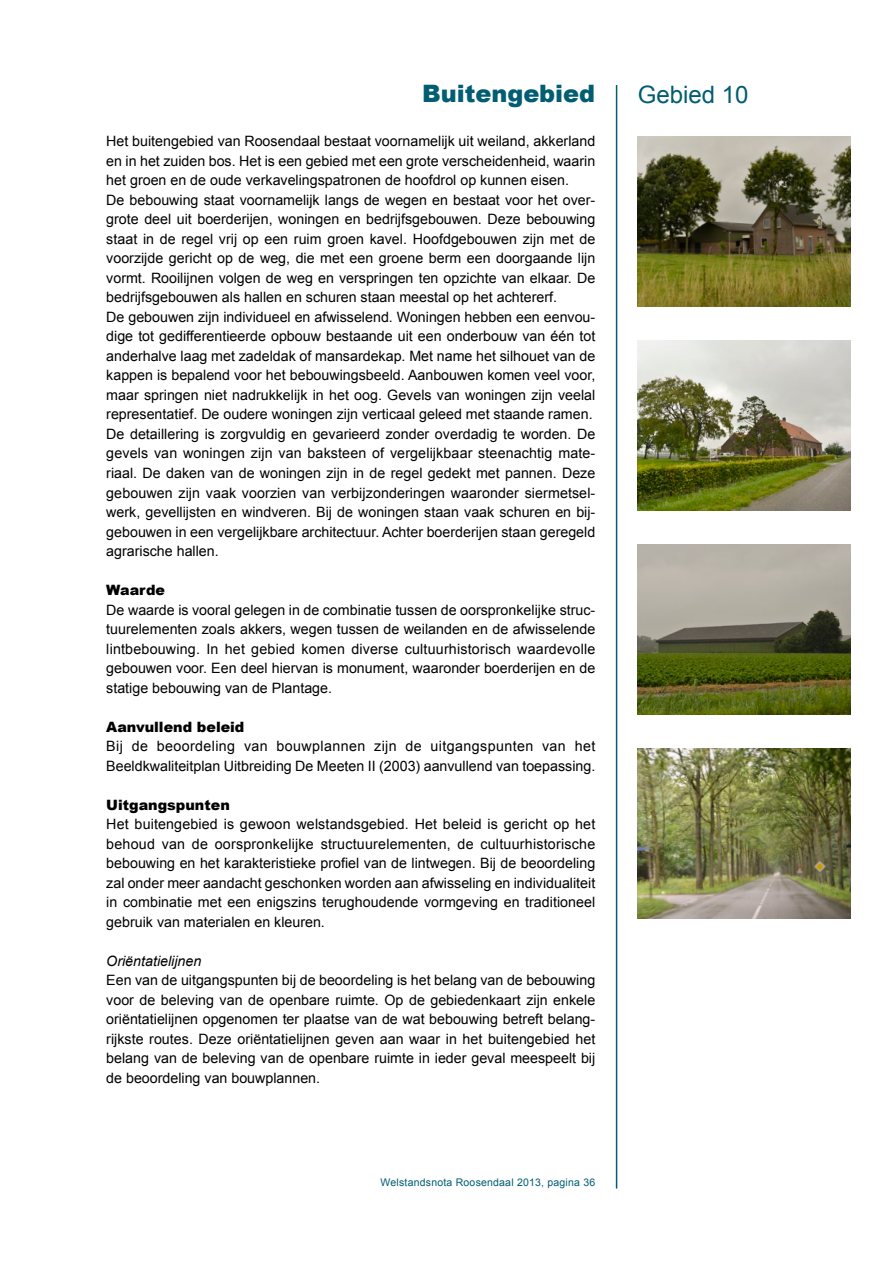
<style>
.page{position:relative;width:893px;height:1263px;background:#fff}
.page>*{position:absolute;margin:0;border:0;box-sizing:border-box;transform-origin:0 0}
.hoofdstuk_koppen{font:900 24px "Arial";color:#005d72}
.t1{font:24px "Arial";color:#005d72}
.platte_tekst{font:14.25px/19.5px "Arial";color:#000;text-align:justify}
.tussenkop_zwart{font:900 14.25px "Arial";color:#000}
.tussenkop_cursief{font:italic 14.25px "Arial";color:#000}
.t2{font:10.5px "Arial";letter-spacing:.02em;color:#005d72}
</style>
<div class="page">
<hr style="left:616px;top:85px;width:1px;height:1103px;background:#005d72">
<img style="left:638px;top:340px;width:212px;height:170px">
<img style="left:638px;top:748px;width:212px;height:170px">
<img style="left:638px;top:136px;width:212px;height:170px">
<img style="left:638px;top:544px;width:212px;height:170px">
<p class="hoofdstuk_koppen" style="left:422px;top:76px;width:175px">Buitengebied</p>
<p class="t1" style="left:638px;top:78px;width:112px">Gebied 10</p>
<p class="platte_tekst" style="left:106px;top:132px;width:490px">Het buitengebied van Roosendaal bestaat voornamelijk uit weiland, akkerland en in het zuiden bos. Het is een gebied met een grote verscheidenheid, waarin het groen en de oude verkavelingspatronen de hoofdrol op kunnen eisen.</p>
<p class="platte_tekst" style="left:106px;top:190px;width:490px">De bebouwing staat voornamelijk langs de wegen en bestaat voor het over&shy;grote deel uit boerderijen, woningen en bedrijfsgebouwen. Deze bebouwing staat in de regel vrij op een ruim groen kavel. Hoofdgebouwen zijn met de voorzijde gericht op de weg, die met een groene berm een doorgaande lijn vormt. Rooilijnen volgen de weg en verspringen ten opzichte van elkaar. De bedrijfsgebouwen als hallen en schuren staan meestal op het achtererf.</p>
<p class="platte_tekst" style="left:106px;top:307px;width:491px">De gebouwen zijn individueel en afwisselend. Woningen hebben een eenvou&shy;dige tot gedifferentieerde opbouw bestaande uit een onderbouw van één tot anderhalve laag met zadeldak of mansardekap. Met name het silhouet van de kappen is bepalend voor het bebouwingsbeeld. Aanbouwen komen veel voor, maar springen niet nadrukkelijk in het oog. Gevels van woningen zijn veelal representatief. De oudere woningen zijn verticaal geleed met staande ramen.</p>
<p class="platte_tekst" style="left:106px;top:424px;width:491px">De detaillering is zorgvuldig en gevarieerd zonder overdadig te worden. De gevels van woningen zijn van baksteen of vergelijkbaar steenachtig mate&shy;riaal. De daken van de woningen zijn in de regel gedekt met pannen. Deze gebouwen zijn vaak voorzien van verbijzonderingen waaronder siermetsel&shy;werk, gevellijsten en windveren. Bij de woningen staan vaak schuren en bij&shy;gebouwen in een vergelijkbare architectuur. Achter boerderijen staan geregeld agrarische hallen.</p>
<p class="tussenkop_zwart" style="left:106px;top:580px;width:60px">Waarde</p>
<p class="platte_tekst" style="left:106px;top:600px;width:490px">De waarde is vooral gelegen in de combinatie tussen de oorspronkelijke struc&shy;tuurelementen zoals akkers, wegen tussen de weilanden en de afwisselende lintbebouwing. In het gebied komen diverse cultuurhistorisch waardevolle gebouwen voor. Een deel hiervan is monument, waaronder boerderijen en de statige bebouwing van de Plantage.</p>
<p class="tussenkop_zwart" style="left:106px;top:716px;width:140px">Aanvullend beleid</p>
<p class="platte_tekst" style="left:106px;top:736px;width:490px">Bij de beoordeling van bouwplannen zijn de uitgangspunten van het<br>Beeldkwaliteitplan Uitbreiding De Meeten II (2003) aanvullend van toepassing.</p>
<p class="tussenkop_zwart" style="left:106px;top:794px;width:125px">Uitgangspunten</p>
<p class="platte_tekst" style="left:106px;top:814px;width:491px">Het buitengebied is gewoon welstandsgebied. Het beleid is gericht op het behoud van de oorspronkelijke structuurelementen, de cultuurhistorische bebouwing en het karakteristieke profiel van de lintwegen. Bij de beoordeling zal onder meer aandacht geschonken worden aan afwisseling en individualiteit in combinatie met een enigszins terughoudende vormgeving en traditioneel gebruik van materialen en kleuren.</p>
<p class="tussenkop_cursief" style="left:106px;top:951px;width:97px">Oriëntatielijnen</p>
<p class="platte_tekst" style="left:106px;top:970px;width:490px">Een van de uitgangspunten bij de beoordeling is het belang van de bebouwing voor de beleving van de openbare ruimte. Op de gebiedenkaart zijn enkele oriëntatielijnen opgenomen ter plaatse van de wat bebouwing betreft belang&shy;rijkste routes. Deze oriëntatielijnen geven aan waar in het buitengebied het belang van de beleving van de openbare ruimte in ieder geval meespeelt bij de beoordeling van bouwplannen.</p>
<p class="t2" style="left:381px;top:1175px;width:216px">Welstandsnota Roosendaal 2013, pagina 36</p>
</div>
